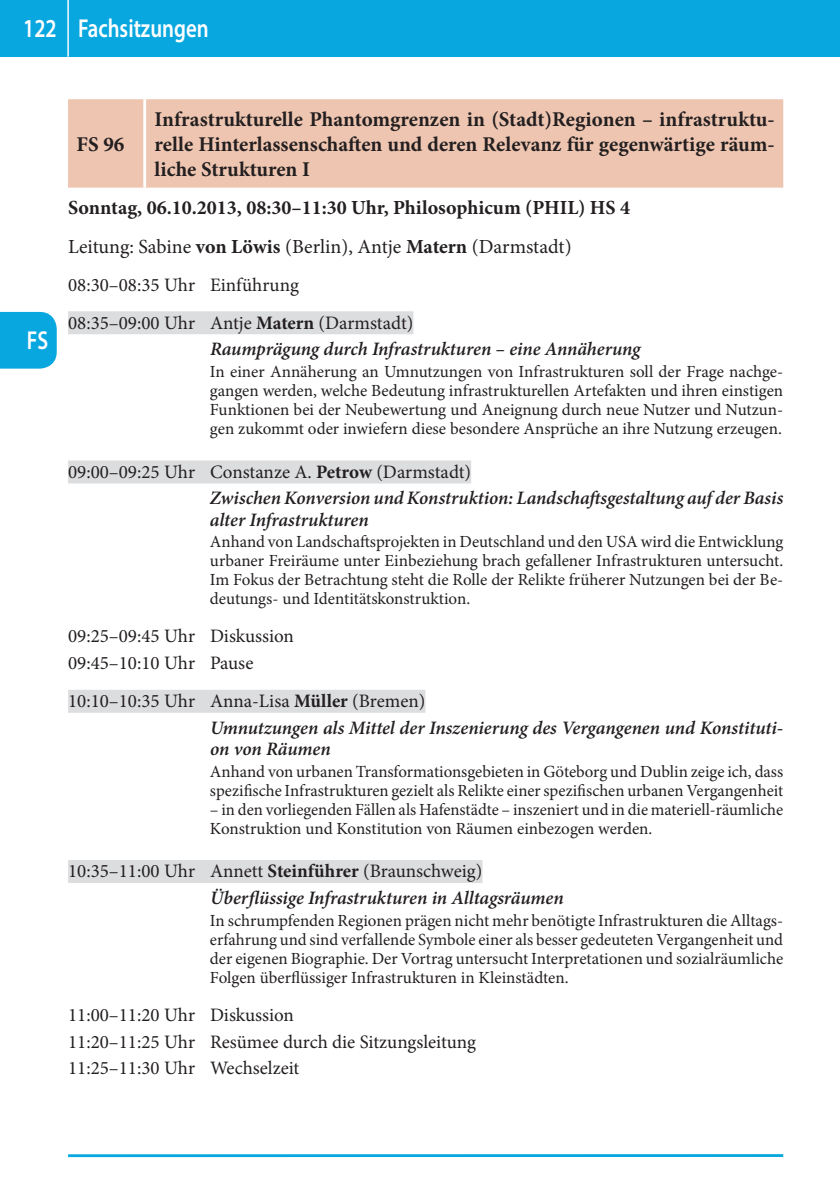
<style>
.page{position:relative;width:840px;height:1191px;background:#fff}
.page>*{position:absolute;margin:0;border:0;box-sizing:border-box;transform-origin:0 0}
.t1{font:600 26px "Myriad Pro";color:#fff;scale:.8 1}
.t2{font:700 21px/25.2px "Minion Pro";color:#231f20;text-align:justify}
.t3{font:700 20px/39px "Minion Pro";color:#231f20}
.t4{font:italic 600 19px/26.6px "Minion Pro";letter-spacing:-.005em;color:#231f20}
.t5{font:19px/26.6px "Minion Pro";letter-spacing:-.005em;color:#231f20}
.t6{font:17px/19px "Minion Pro";color:#231f20;text-align:justify}
.s1{font-weight:400}
.s2{font-weight:700}
.s3{font-weight:400;font-style:normal}
.s4{font-weight:700;font-style:normal}
</style>
<div class="page">
<div style="left:0;top:0;width:839px;height:57px;background:#08a7e0"></div>
<hr style="left:67px;top:0;width:2px;height:57px;background:#fff">
<hr style="left:68px;top:1154px;width:714px;height:3px;background:#08a7e0">
<div style="left:0;top:312px;width:57px;height:57px;background:#08a7e0"></div>
<div style="left:68px;top:311px;width:345px;height:23px;background:#dcdddf"></div>
<div style="left:68px;top:460px;width:403px;height:23px;background:#dcdddf"></div>
<div style="left:68px;top:690px;width:357px;height:22px;background:#dcdddf"></div>
<div style="left:68px;top:860px;width:414px;height:23px;background:#dcdddf"></div>
<div style="left:68px;top:99px;width:714px;height:89px;background:#eec5b0"></div>
<hr style="left:143px;top:99px;width:3px;height:89px;background:#fff">
<h1 class="t1" style="left:23px;top:12px;width:233px">122 Fachsitzungen</h1>
<h1 class="t1" style="left:27px;top:324px;width:28px">FS</h1>
<p class="t2" style="left:154px;top:106px;width:621px">Infrastrukturelle Phantomgrenzen in (Stadt)Regionen – infrastruktu&shy;relle Hinterlassenschaften und deren Relevanz für gegenwärtige räum&shy;liche Strukturen I</p>
<p class="t3" style="left:68px;top:187px;width:563px">Sonntag, 06.10.2013, 08:30–11:30 Uhr, Philosophicum (PHIL) HS 4<br><span class="s1">Leitung: Sabine</span> von Löwis <span class="s1">(Berlin), Antje</span> Matern <span class="s1">(Darmstadt)</span></p>
<p class="t5" style="left:68px;top:265px;width:346px;line-height:38px">08:30–08:35 Uhr Einführung<br>08:35–09:00 Uhr Antje <span class="s2">Matern</span> (Darmstadt)</p>
<p class="t4" style="left:210px;top:336px;width:432px">Raumprägung durch Infrastrukturen – eine Annäherung</p>
<p class="t6" style="left:210px;top:362px;width:574px">In einer Annäherung an Umnutzungen von Infrastrukturen soll der Frage nachge&shy;gangen werden, welche Bedeutung infrastrukturellen Artefakten und ihren einstigen Funktionen bei der Neubewertung und Aneignung durch neue Nutzer und Nutzun&shy;gen zukommt oder inwiefern diese besondere Ansprüche an ihre Nutzung erzeugen.</p>
<p class="t4" style="left:210px;top:458px;width:574px;text-indent:-142px"><span class="s3">09:00–09:25 Uhr Constanze A.</span> <span class="s4">Petrow</span> <span class="s3">(Darmstadt)<br></span>Zwischen Konversion und Konstruktion: Landschaftsgestaltung auf der Basis</p>
<p class="t4" style="left:210px;top:506px;width:160px">alter Infrastrukturen</p>
<p class="t6" style="left:210px;top:532px;width:574px">Anhand von Landschaftsprojekten in Deutschland und den USA wird die Entwicklung urbaner Freiräume unter Einbeziehung brach gefallener Infrastrukturen untersucht.<br>Im Fokus der Betrachtung steht die Rolle der Relikte früherer Nutzungen bei der Be&shy;deutungs- und Identitätskonstruktion.</p>
<p class="t5" style="left:68px;top:623px;width:227px">09:25–09:45 Uhr Diskussion<br>09:45–10:10 Uhr Pause</p>
<p class="t4" style="left:210px;top:687px;width:574px;text-indent:-142px"><span class="s3">10:10–10:35 Uhr Anna-Lisa</span> <span class="s4">Müller</span> <span class="s3">(Bremen)<br></span>Umnutzungen als Mittel der Inszenierung des Vergangenen und Konstituti-</p>
<p class="t4" style="left:210px;top:735px;width:122px">on von Räumen</p>
<p class="t6" style="left:210px;top:761px;width:574px">Anhand von urbanen Transformationsgebieten in Göteborg und Dublin zeige ich, dass spezifische Infrastrukturen gezielt als Relikte einer spezifischen urbanen Vergangenheit</p>
<p class="t6" style="left:210px;top:799px;width:574px">– in den vorliegenden Fällen als Hafenstädte – inszeniert und in die materiell-räumliche<br>Konstruktion und Konstitution von Räumen einbezogen werden.</p>
<p class="t4" style="left:210px;top:857px;width:355px;text-indent:-142px"><span class="s3">10:35–11:00 Uhr Annett</span> <span class="s4">Steinführer</span> <span class="s3">(Braunschweig)<br></span>Überflüssige Infrastrukturen in Alltagsräumen</p>
<p class="t6" style="left:210px;top:911px;width:574px">In schrumpfenden Regionen prägen nicht mehr benötigte Infrastrukturen die Alltags&shy;erfahrung und sind verfallende Symbole einer als besser gedeuteten Vergangenheit und der eigenen Biographie. Der Vortrag untersucht Interpretationen und sozialräumliche Folgen überflüssiger Infrastrukturen in Kleinstädten.</p>
<p class="t5" style="left:68px;top:1001px;width:409px">11:00–11:20 Uhr Diskussion<br>11:20–11:25 Uhr Resümee durch die Sitzungsleitung<br>11:25–11:30 Uhr Wechselzeit</p>
<p class="t2" style="left:77px;top:131px;width:49px">FS 96</p>
</div>
